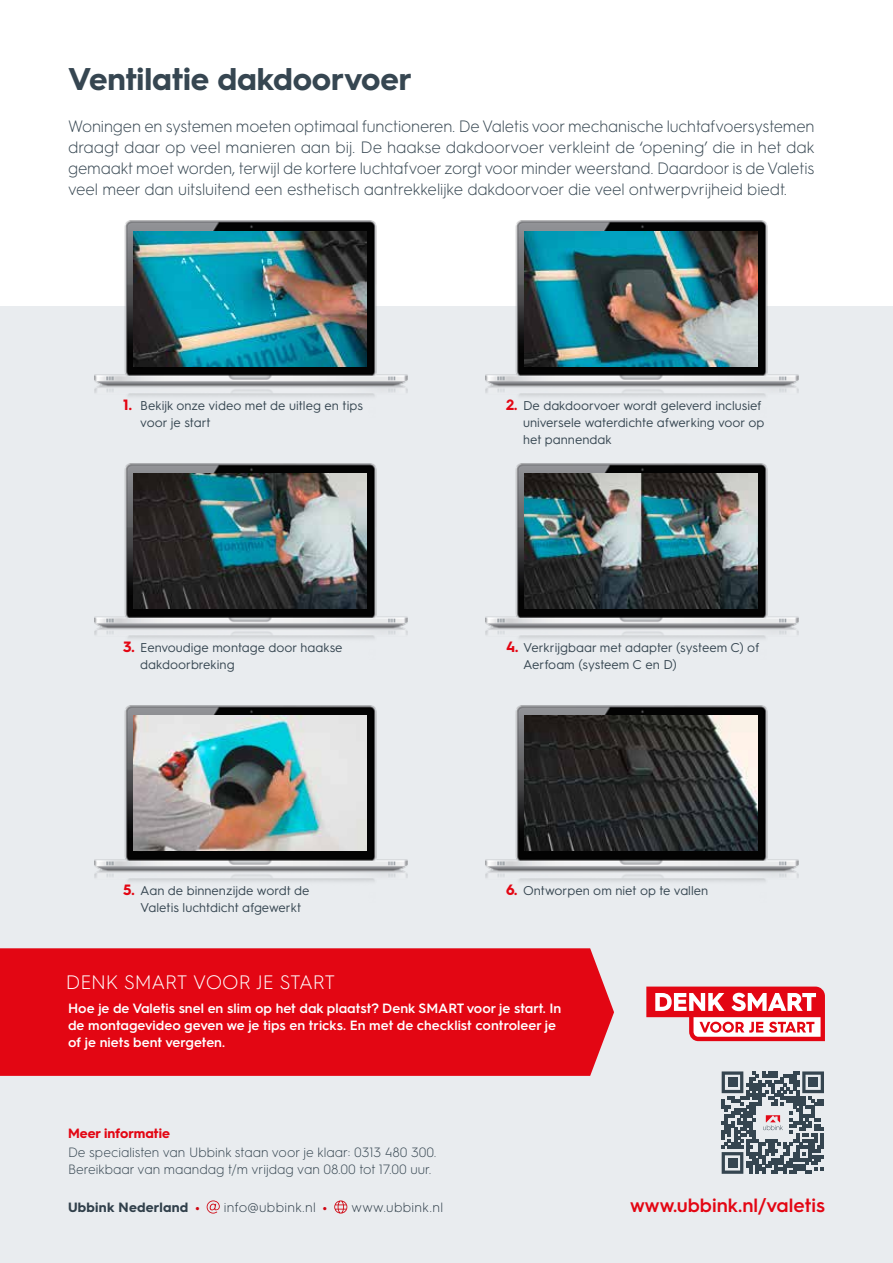
<style>
.page{position:relative;width:893px;height:1263px;background:#fff}
.page>*{position:absolute;margin:0;border:0;box-sizing:border-box;transform-origin:0 0}
.t1{font:700 31.5px "HGS3";letter-spacing:-.005em;color:#364651}
.t2{font:300 19.5px "HGS3";letter-spacing:-.015em;color:#fff}
.t3{font:600 19.35px "HGS3";color:#e30613}
.t4{font:300 16.5px/21px "HGS3";letter-spacing:-.005em;color:#364651;text-align:justify}
.t5{font:600 13.5px/17px "HGS3";color:#fff}
.t6{font:300 13.5px/17px "HGS3";color:#364651}
.t7{font:300 13.5px "HGS3";letter-spacing:.02em;color:#364651}
.t8{font:700 13.5px "HGS3";letter-spacing:.015em;color:#364651}
.t9{font:700 13.5px "HGS3";color:#e30613}
.t10{font:12.75px/17px "HGS3";color:#364651}
.s1{font-weight:700;font-size:15px;color:#e30613}
.s2{color:#e30613}
.s3{font-weight:700;color:#e30613}
</style>
<div class="page">
<div style="left:0;top:306px;width:893px;height:957px;background:#e9ecef"></div>
<svg style="left:722px;top:1071px;width:102px;height:103px"></svg>
<svg style="left:207px;top:1200px;width:13px;height:13px"></svg>
<svg style="left:334px;top:1200px;width:13px;height:13px"></svg>
<div style="left:0;top:948px;width:614px;height:128px;background:#e30613"></div>
<svg style="left:646px;top:986px;width:179px;height:55px;background:#ed7a81"></svg>
<img style="left:94px;top:705px;width:314px;height:177px">
<img style="left:133px;top:716px;width:233px;height:135px">
<img style="left:94px;top:220px;width:314px;height:177px">
<img style="left:133px;top:231px;width:233px;height:135px">
<img style="left:94px;top:463px;width:314px;height:176px">
<img style="left:133px;top:474px;width:233px;height:134px">
<img style="left:485px;top:220px;width:314px;height:177px">
<img style="left:525px;top:231px;width:232px;height:135px">
<img style="left:485px;top:463px;width:314px;height:176px">
<img style="left:525px;top:474px;width:232px;height:134px">
<img style="left:485px;top:705px;width:314px;height:177px">
<img style="left:525px;top:716px;width:232px;height:135px">
<h1 class="t1" style="left:68px;top:57px;width:345px">Ventilatie dakdoorvoer</h1>
<p class="t4" style="left:68px;top:115px;width:748px">Woningen en systemen moeten optimaal functioneren. De Valetis voor mechanische luchtafvoersystemen draagt daar op veel manieren aan bij. De haakse dakdoorvoer verkleint de ‘opening’ die in het dak gemaakt moet worden, terwijl de kortere luchtafvoer zorgt voor minder weerstand. Daardoor is de Valetis veel meer dan uitsluitend een esthetisch aantrekkelijke dakdoorvoer die veel ontwerpvrijheid biedt.</p>
<p class="t10" style="left:140px;top:396px;width:224px;text-indent:-17px"><span class="s1">1.</span> Bekijk onze video met de uitleg en tips voor je start</p>
<p class="t10" style="left:523px;top:396px;width:243px;text-indent:-17px"><span class="s1">2.</span> De dakdoorvoer wordt geleverd inclusief universele waterdichte afwerking voor op het pannendak</p>
<p class="t10" style="left:140px;top:638px;width:204px;text-indent:-17px"><span class="s1">3.</span> Eenvoudige montage door haakse dakdoorbreking</p>
<p class="t10" style="left:523px;top:638px;width:238px;text-indent:-17px"><span class="s1">4.</span> Verkrijgbaar met adapter (systeem C) of<br>Aerfoam (systeem C en D)</p>
<p class="t10" style="left:140px;top:881px;width:171px;text-indent:-17px"><span class="s1">5.</span> Aan de binnenzijde wordt de<br>Valetis luchtdicht afgewerkt</p>
<p class="t10" style="left:506px;top:881px;width:204px"><span class="s1">6.</span> Ontworpen om niet op te vallen</p>
<p class="t2" style="left:66px;top:968px;width:271px">DENK SMART VOOR JE START</p>
<p class="t5" style="left:68px;top:999px;width:495px">Hoe je de Valetis snel en slim op het dak plaatst? Denk SMART voor je start. In de montagevideo geven we je tips en tricks. En met de checklist controleer je of je niets bent vergeten.</p>
<p class="t9" style="left:68px;top:1123px;width:103px">Meer informatie</p>
<p class="t6" style="left:68px;top:1143px;width:370px">De specialisten van Ubbink staan voor je klaar: 0313 480 300.<br>Bereikbaar van maandag t/m vrijdag van 08.00 tot 17.00 uur.</p>
<p class="t8" style="left:68px;top:1198px;width:133px">Ubbink Nederland <span class="s2">•</span></p>
<p class="t7" style="left:224px;top:1198px;width:105px">info@ubbink.nl <span class="s3">•</span></p>
<p class="t7" style="left:351px;top:1198px;width:93px">www.ubbink.nl</p>
<p class="t3" style="left:630px;top:1191px;width:196px">www.ubbink.nl/valetis</p>
</div>
